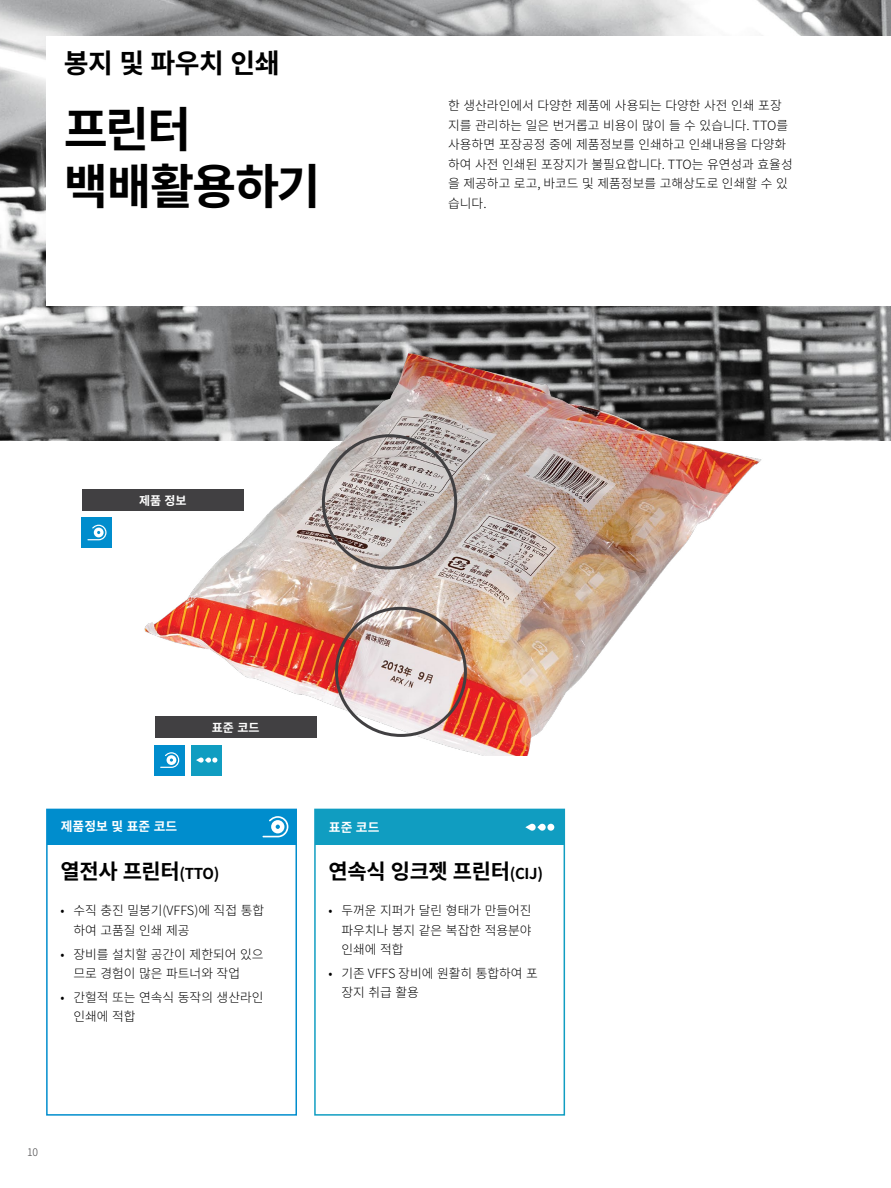
<style>
.page{position:relative;width:891px;height:1188px;background:#fff}
.page>*{position:absolute;margin:0;border:0;box-sizing:border-box;transform-origin:0 0}
.t1{font:700 48px/57px "Noto Sans CJ Kkr";letter-spacing:-.04em;color:#000}
.t2{font:700 27px "Noto Sans CJ Kkr";letter-spacing:-.02em;color:#000}
.t3{font:700 21px "Noto Sans CJ Kkr";letter-spacing:-.02em;color:#000}
.t4{font:300 12.75px/19.5px "Noto Sans CJ Kkr";color:#000}
.t5{font:700 12.75px "Noto Sans CJ Kkr";color:#fff}
.t6{font:700 12px "Noto Sans CJ Kkr";color:#fff}
.t7{font:300 10.5px "Noto Sans CJ Kkr";color:#414042}
.s1{font-size:15px}
</style>
<div class="page">
<img style="left:0;top:0;width:891px;height:441px">
<img style="left:135px;top:326px;width:642px;height:430px">
<div style="left:335px;top:607px;width:132px;height:130px;border:3px solid #414042;border-radius:50%"></div>
<div style="left:322px;top:434px;width:135px;height:136px;border:3px solid #414042;border-radius:50%"></div>
<div style="left:82px;top:489px;width:162px;height:21px;background:#414042"></div>
<div style="left:155px;top:717px;width:162px;height:21px;background:#414042"></div>
<div style="left:82px;top:517px;width:30px;height:31px;background:#008dcd"></div>
<svg style="left:87px;top:525px;width:20px;height:15px"></svg>
<div style="left:192px;top:745px;width:30px;height:30px;background:#109dc1"></div>
<svg style="left:196px;top:758px;width:21px;height:5px"></svg>
<div style="left:155px;top:745px;width:30px;height:30px;background:#008dcd"></div>
<svg style="left:160px;top:752px;width:19px;height:16px"></svg>
<div style="left:46px;top:36px;width:845px;height:270px;background:#fff"></div>
<div style="left:46px;top:809px;width:251px;height:307px;border:2px solid #008dcd"></div>
<div style="left:314px;top:809px;width:251px;height:307px;border:2px solid #109dc1"></div>
<div style="left:47px;top:809px;width:250px;height:36px;background:#008dcd"></div>
<div style="left:315px;top:809px;width:250px;height:36px;background:#109dc1"></div>
<svg style="left:263px;top:816px;width:25px;height:21px"></svg>
<div style="left:547px;top:824px;width:7px;height:7px;background:#fff;border-radius:50%"></div>
<svg style="left:525px;top:824px;width:21px;height:7px"></svg>
<h2 class="t2" style="left:64px;top:48px;width:217px">봉지 및 파우치 인쇄</h2>
<h1 class="t1" style="left:64px;top:102px;width:258px">프린터 백배활용하기</h1>
<p class="t4" style="left:448px;top:96px;width:346px">한 생산라인에서 다양한 제품에 사용되는 다양한 사전 인쇄 포장 지를 관리하는 일은 번거롭고 비용이 많이 들 수 있습니다. TTO를 사용하면 포장공정 중에 제품정보를 인쇄하고 인쇄내용을 다양화 하여 사전 인쇄된 포장지가 불필요합니다. TTO는 유연성과 효율성 을 제공하고 로고, 바코드 및 제품정보를 고해상도로 인쇄할 수 있 습니다.</p>
<p class="t6" style="left:139px;top:494px;width:49px">제품 정보</p>
<p class="t6" style="left:212px;top:721px;width:49px">표준 코드</p>
<p class="t5" style="left:61px;top:819px;width:118px">제품정보 및 표준 코드</p>
<p class="t5" style="left:329px;top:820px;width:52px">표준 코드</p>
<h3 class="t3" style="left:61px;top:859px;width:160px">열전사 프린터<span class="s1">(TTO)</span></h3>
<p class="t4" style="left:73px;top:901px;width:192px;text-indent:-13px">• 수직 충진 밀봉기(VFFS)에 직접 통합 하여 고품질 인쇄 제공</p>
<p class="t4" style="left:73px;top:944px;width:192px;text-indent:-13px">• 장비를 설치할 공간이 제한되어 있으 므로 경험이 많은 파트너와 작업</p>
<p class="t4" style="left:73px;top:988px;width:192px;text-indent:-13px">• 간헐적 또는 연속식 동작의 생산라인 인쇄에 적합</p>
<h3 class="t3" style="left:329px;top:859px;width:216px">연속식 잉크젯 프린터<span class="s1">(CIJ)</span></h3>
<p class="t4" style="left:341px;top:901px;width:192px;text-align:justify;text-indent:-13px">• 두꺼운 지퍼가 달린 형태가 만들어진 파우치나 봉지 같은 복잡한 적용분야 인쇄에 적합</p>
<p class="t4" style="left:341px;top:964px;width:198px;text-indent:-13px">• 기존 VFFS 장비에 원활히 통합하여 포 장지 취급 활용</p>
<p class="t7" style="left:27px;top:1147px;width:13px">10</p>
</div>
